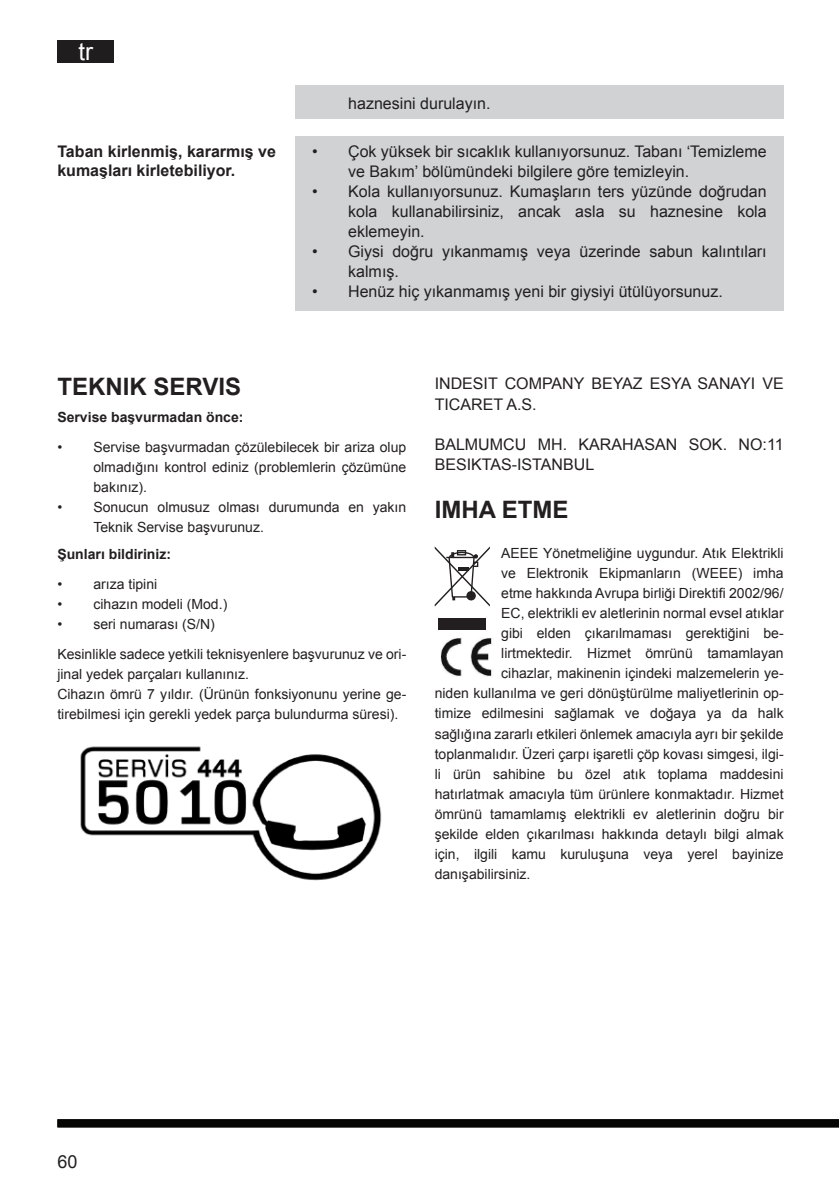
<style>
.page{position:relative;width:839px;height:1191px;background:#fff}
.page>*{position:absolute;margin:0;border:0;box-sizing:border-box;transform-origin:0 0}
.t1{font:700 24px "Arial";color:#231f20}
.t2{font:24px "Arial";color:#fff}
.t3{font:18px "Arial";color:#231f20}
.t4{font:16px/20px "Arial";color:#231f20}
.t5{font:700 16px/19.2px "Arial";color:#231f20}
.t6{font:14px/20px "Arial";color:#231f20}
.t7{font:700 14px "Arial";color:#231f20}
</style>
<div class="page">
<svg style="left:57px;top:1119px;width:781px;height:8px"></svg>
<div style="left:57px;top:40px;width:57px;height:23px;background:#201d1e"></div>
<div style="left:295px;top:86px;width:488px;height:33px;background:#d1d2d4"></div>
<div style="left:295px;top:136px;width:488px;height:175px;background:#d1d2d4"></div>
<img style="left:80px;top:746px;width:302px;height:135px">
<div style="left:438px;top:618px;width:47px;height:12px;background:#231f20"></div>
<svg style="left:434px;top:546px;width:55px;height:60px"></svg>
<img style="left:440px;top:638px;width:52px;height:39px">
<h1 class="t2" style="left:78px;top:35px;width:16px">tr</h1>
<p class="t5" style="left:57px;top:142px;width:220px">Taban kirlenmiş, kararmış ve kumaşları kirletebiliyor.</p>
<p class="t4" style="left:348px;top:93px;width:144px">haznesini durulayın.</p>
<p class="t4" style="left:348px;top:141px;width:420px;text-indent:-36px">• Çok yüksek bir sıcaklık kullanıyorsunuz. Tabanı ‘Temizleme ve Bakım’ bölümündeki bilgilere göre temizleyin.</p>
<p class="t4" style="left:348px;top:181px;width:420px;text-align:justify;text-indent:-36px">• Kola kullanıyorsunuz. Kumaşların ters yüzünde doğrudan kola kullanabilirsiniz, ancak asla su haznesine kola eklemeyin.</p>
<p class="t4" style="left:348px;top:241px;width:420px;text-indent:-36px">• Giysi doğru yıkanmamış veya üzerinde sabun kalıntıları kalmış.</p>
<p class="t4" style="left:312px;top:281px;width:412px">• Henüz hiç yıkanmamış yeni bir giysiyi ütülüyorsunuz.</p>
<h1 class="t1" style="left:57px;top:371px;width:185px">TEKNIK SERVIS</h1>
<p class="t7" style="left:57px;top:408px;width:187px">Servise başvurmadan önce:</p>
<p class="t6" style="left:93px;top:437px;width:314px;text-align:justify;text-indent:-36px">• Servise başvurmadan çözülebilecek bir ariza olup olmadığını kontrol ediniz (problemlerin çözümüne bakınız).</p>
<p class="t6" style="left:93px;top:497px;width:314px;text-indent:-36px">• Sonucun olmusuz olması durumunda en yakın<br>Teknik Servise başvurunuz.</p>
<p class="t7" style="left:57px;top:544px;width:115px">Şunları bildiriniz:</p>
<p class="t6" style="left:57px;top:574px;width:101px">• arıza tipini</p>
<p class="t6" style="left:57px;top:594px;width:171px">• cihazın modeli (Mod.)</p>
<p class="t6" style="left:57px;top:609px;width:350px;line-height:30px">• seri numarası (S/N)<br>Kesinlikle sadece yetkili teknisyenlere başvurunuz ve ori-</p>
<p class="t6" style="left:57px;top:664px;width:350px">jinal yedek parçaları kullanınız.<br>Cihazın ömrü 7 yıldır. (Ürünün fonksiyonunu yerine ge&shy;tirebilmesi için gerekli yedek parça bulundurma süresi).</p>
<p class="t4" style="left:434px;top:374px;width:350px">INDESIT COMPANY BEYAZ ESYA SANAYI VE<br>TICARET A.S.</p>
<p class="t4" style="left:434px;top:434px;width:350px">BALMUMCU MH. KARAHASAN SOK. NO:11<br>BESIKTAS-ISTANBUL</p>
<h1 class="t1" style="left:434px;top:494px;width:135px">IMHA ETME</h1>
<p class="t6" style="left:501px;top:543px;width:284px">AEEE Yönetmeliğine uygundur. Atık Elektrikli</p>
<p class="t6" style="left:501px;top:563px;width:284px">ve Elektronik Ekipmanların (WEEE) imha</p>
<p class="t6" style="left:501px;top:583px;width:284px">etme hakkında Avrupa birliği Direktifi 2002/96/</p>
<p class="t6" style="left:501px;top:603px;width:284px">EC, elektrikli ev aletlerinin normal evsel atıklar</p>
<p class="t6" style="left:501px;top:623px;width:284px">gibi elden çıkarılmaması gerektiğini be-</p>
<p class="t6" style="left:501px;top:643px;width:284px">lirtmektedir. Hizmet ömrünü tamamlayan</p>
<p class="t6" style="left:501px;top:663px;width:284px">cihazlar, makinenin içindeki malzemelerin ye-</p>
<p class="t6" style="left:434px;top:683px;width:350px">niden kullanılma ve geri dönüştürülme maliyetlerinin op-</p>
<p class="t6" style="left:434px;top:703px;width:350px">timize edilmesini sağlamak ve doğaya ya da halk</p>
<p class="t6" style="left:434px;top:723px;width:350px">sağlığına zararlı etkileri önlemek amacıyla ayrı bir şekilde</p>
<p class="t6" style="left:434px;top:743px;width:350px">toplanmalıdır. Üzeri çarpı işaretli çöp kovası simgesi, ilgi-</p>
<p class="t6" style="left:434px;top:763px;width:350px">li ürün sahibine bu özel atık toplama maddesini</p>
<p class="t6" style="left:434px;top:783px;width:350px">hatırlatmak amacıyla tüm ürünlere konmaktadır. Hizmet</p>
<p class="t6" style="left:434px;top:803px;width:350px">ömrünü tamamlamış elektrikli ev aletlerinin doğru bir</p>
<p class="t6" style="left:434px;top:823px;width:350px">şekilde elden çıkarılması hakkında detaylı bilgi almak</p>
<p class="t6" style="left:434px;top:843px;width:350px">için, ilgili kamu kuruluşuna veya yerel bayinize</p>
<p class="t6" style="left:434px;top:863px;width:97px">danışabilirsiniz.</p>
<p class="t3" style="left:57px;top:1149px;width:22px">60</p>
</div>
